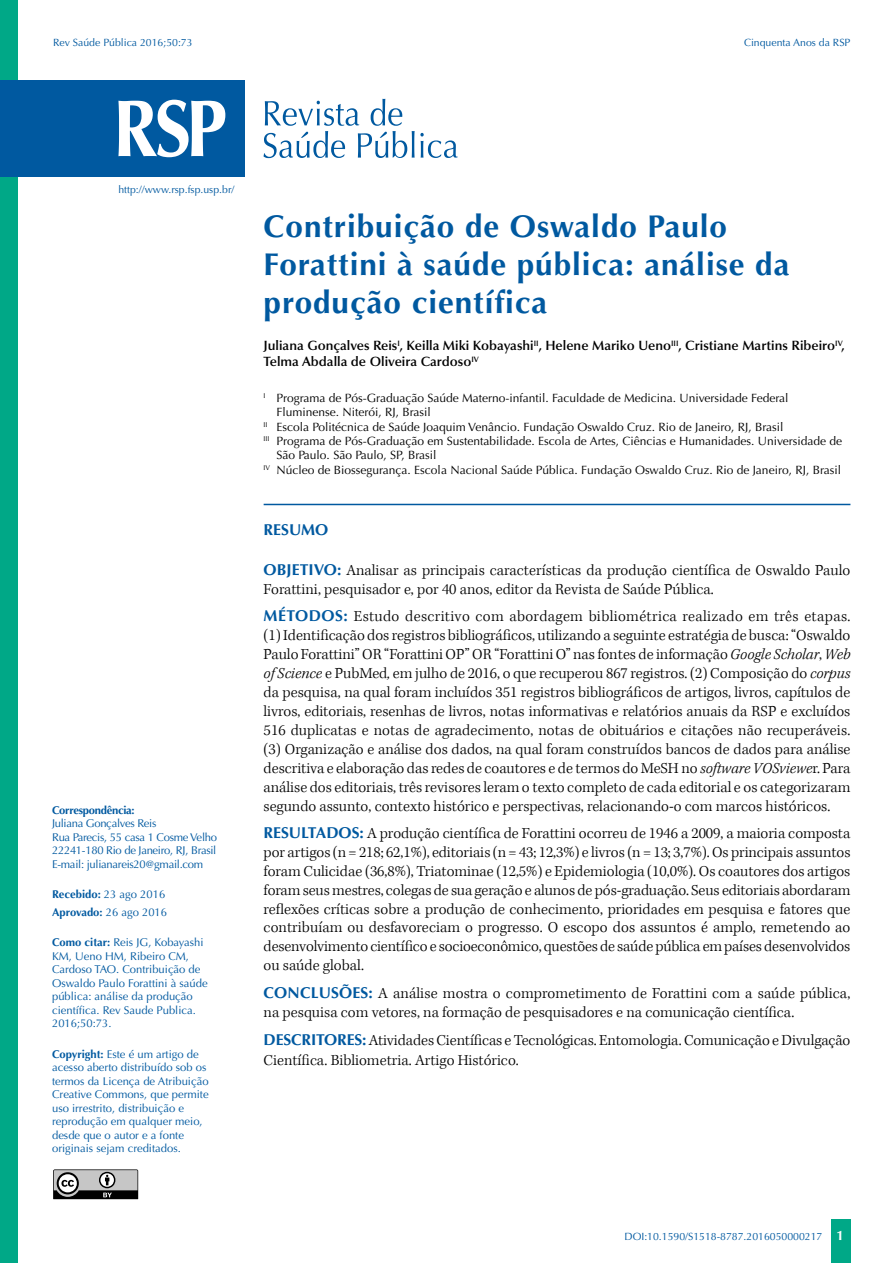
<style>
.page{position:relative;width:893px;height:1263px;background:#fff}
.page>*{position:absolute;margin:0;border:0;box-sizing:border-box;transform-origin:0 0}
.t1{font:700 31.5px/37.8px "Optima";letter-spacing:.03em;color:#0059a0}
.t2{font:300 15.75px/18.9px "Kepler Std";color:#000}
.t3{font:700 15.75px "Optima";color:#0059a0}
.t4{font:600 13.5px/16.2px "Optima";color:#000}
.t5{font:12px "Optima";color:#000}
.t6{font:11.25px/13.5px "Optima";color:#0059a0}
.t7{font:11.25px/13.5px "Optima";letter-spacing:-.025em;color:#0059a0}
.t8{font:700 11.25px/17.7px "Optima";color:#0059a0}
.t9{font:700 11.25px "Optima";letter-spacing:-.025em;color:#0059a0}
.t10{font:10.5px "Optima";color:#0059a0}
.s1{font-weight:400}
.s2{font-weight:700}
.s3{font-family:"Optima";font-weight:700;color:#0059a0}
.s4{font-style:italic}
.s5{font-weight:700;font-size:13.5px;color:#fff}
</style>
<div class="page">
<div style="left:831px;top:1220px;width:20px;height:43px;background:#00a887"></div>
<svg style="left:53px;top:1169px;width:85px;height:30px;background:#838383"></svg>
<div style="left:0;top:0;width:18px;height:1263px;background:#00a887"></div>
<hr style="left:264px;top:504px;width:586px;height:1px;background:#0059a0">
<svg style="left:263px;top:99px;width:195px;height:59px"></svg>
<div style="left:0;top:80px;width:244px;height:96px;background:#0059a0"></div>
<svg style="left:118px;top:100px;width:107px;height:57px"></svg>
<p class="t10" style="left:53px;top:36px;width:141px">Rev Saúde Pública 2016;50:73</p>
<p class="t10" style="left:744px;top:36px;width:108px">Cinquenta Anos da RSP</p>
<p class="t10" style="left:118px;top:183px;width:117px">http://www.rsp.fsp.usp.br/</p>
<p class="t9" style="left:52px;top:803px;width:84px">Correspondência:</p>
<p class="t7" style="left:52px;top:817px;width:166px">Juliana Gonçalves Reis<br>Rua Parecis, 55 casa 1 Cosme Velho<br>22241-180 Rio de Janeiro, RJ, Brasil<br>E-mail: julianareis20@gmail.com</p>
<p class="t8" style="left:52px;top:886px;width:117px">Recebido: <span class="s1">23 ago 2016<br></span>Aprovado: <span class="s1">26 ago 2016</span></p>
<p class="t6" style="left:52px;top:936px;width:157px"><span class="s2">Como citar:</span> Reis JG, Kobayashi<br>KM, Ueno HM, Ribeiro CM,<br>Cardoso TAO. Contribuição de<br>Oswaldo Paulo Forattini à saúde pública: análise da produção científica. Rev Saude Publica.<br>2016;50:73.</p>
<p class="t6" style="left:52px;top:1047px;width:158px"><span class="s2">Copyright:</span> Este é um artigo de acesso aberto distribuído sob os termos da Licença de Atribuição<br>Creative Commons, que permite uso irrestrito, distribuição e reprodução em qualquer meio, desde que o autor e a fonte originais sejam creditados.</p>
<h1 class="t1" style="left:264px;top:208px;width:527px">Contribuição de Oswaldo Paulo<br>Forattini à saúde pública: análise da produção científica</h1>
<p class="t4" style="left:264px;top:337px;width:583px">Juliana Gonçalves Reis<sup>I</sup>, Keilla Miki Kobayashi<sup>II</sup>, Helene Mariko Ueno<sup>III</sup>, Cristiane Martins Ribeiro<sup>IV</sup>,<br>Telma Abdalla de Oliveira Cardoso<sup>IV</sup></p>
<p class="t5" style="left:264px;top:391px;width:526px"><sup>I</sup> Programa de Pós-Graduação Saúde Materno-infantil. Faculdade de Medicina. Universidade Federal</p>
<p class="t5" style="left:276px;top:405px;width:156px">Fluminense. Niterói, RJ, Brasil</p>
<p class="t5" style="left:264px;top:420px;width:521px"><sup>II</sup> Escola Politécnica de Saúde Joaquim Venâncio. Fundação Oswaldo Cruz. Rio de Janeiro, RJ, Brasil</p>
<p class="t5" style="left:264px;top:434px;width:580px"><sup>III</sup> Programa de Pós-Graduação em Sustentabilidade. Escola de Artes, Ciências e Humanidades. Universidade de</p>
<p class="t5" style="left:276px;top:448px;width:162px">São Paulo. São Paulo, SP, Brasil</p>
<p class="t5" style="left:264px;top:463px;width:579px"><sup>IV</sup> Núcleo de Biossegurança. Escola Nacional Saúde Pública. Fundação Oswaldo Cruz. Rio de Janeiro, RJ, Brasil</p>
<p class="t3" style="left:264px;top:520px;width:66px">RESUMO</p>
<p class="t2" style="left:264px;top:561px;width:588px"><span class="s3">OBJETIVO:</span> Analisar as principais características da produção científica de Oswaldo Paulo<br>Forattini, pesquisador e, por 40 anos, editor da Revista de Saúde Pública.</p>
<p class="t2" style="left:264px;top:608px;width:588px;text-align:justify"><span class="s3">MÉTODOS:</span> Estudo descritivo com abordagem bibliométrica realizado em três etapas. (1) Identificação dos registros bibliográficos, utilizando a seguinte estratégia de busca: “Oswaldo Paulo Forattini” OR “Forattini OP” OR “Forattini O” nas fontes de informação <span class="s4">Google Scholar</span>, <span class="s4">Web of Science</span> e PubMed<span class="s4">,</span> em julho de 2016, o que recuperou 867 registros. (2) Composição do <span class="s4">corpus </span>da pesquisa, na qual foram incluídos 351 registros bibliográficos de artigos, livros, capítulos de livros, editoriais, resenhas de livros, notas informativas e relatórios anuais da RSP e excluídos 516 duplicatas e notas de agradecimento, notas de obituários e citações não recuperáveis. (3) Organização e análise dos dados, na qual foram construídos bancos de dados para análise descritiva e elaboração das redes de coautores e de termos do MeSH no <span class="s4">software VOSviewe</span>r. Para análise dos editoriais, três revisores leram o texto completo de cada editorial e os categorizaram segundo assunto, contexto histórico e perspectivas, relacionando-o com marcos históricos.</p>
<p class="t2" style="left:264px;top:824px;width:588px;text-align:justify"><span class="s3">RESULTADOS:</span> A produção científica de Forattini ocorreu de 1946 a 2009, a maioria composta por artigos (n = 218; 62,1%), editoriais (n = 43; 12,3%) e livros (n = 13; 3,7%). Os principais assuntos foram Culicidae (36,8%), Triatominae (12,5%) e Epidemiologia (10,0%). Os coautores dos artigos foram seus mestres, colegas de sua geração e alunos de pós-graduação. Seus editoriais abordaram reflexões críticas sobre a produção de conhecimento, prioridades em pesquisa e fatores que contribuíam ou desfavoreciam o progresso. O escopo dos assuntos é amplo, remetendo ao desenvolvimento científico e socioeconômico, questões de saúde pública em países desenvolvidos ou saúde global.</p>
<p class="t2" style="left:264px;top:984px;width:588px"><span class="s3">CONCLUSÕES:</span> A análise mostra o comprometimento de Forattini com a saúde pública, na pesquisa com vetores, na formação de pesquisadores e na comunicação científica.</p>
<p class="t2" style="left:264px;top:1031px;width:588px;line-height:19.8px"><span class="s3">DESCRITORES:</span> Atividades Científicas e Tecnológicas. Entomologia. Comunicação e Divulgação<br>Científica. Bibliometria. Artigo Histórico.</p>
<p class="t10" style="left:624px;top:1230px;width:221px">DOI:10.1590/S1518-8787.2016050000217 <span class="s5">1</span></p>
</div>
